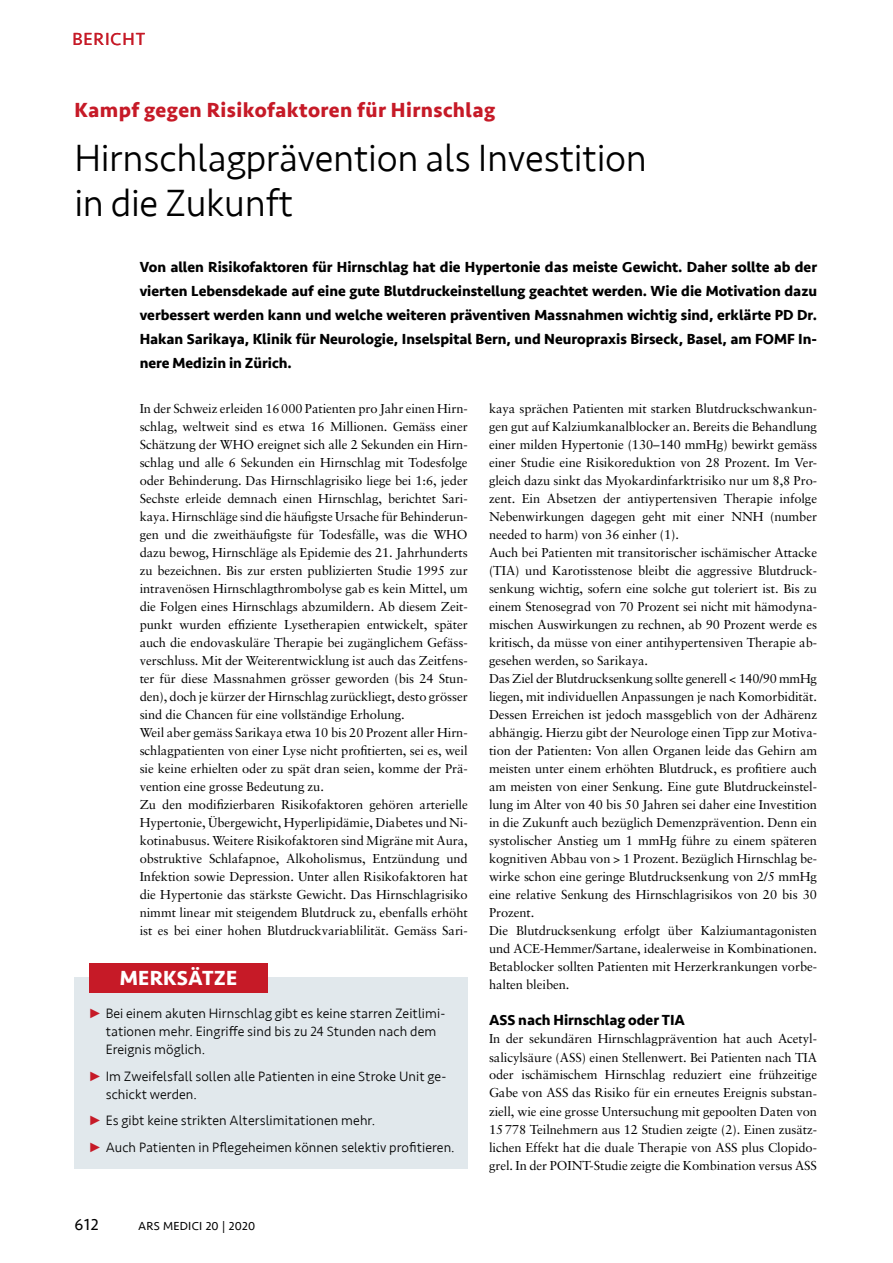
<style>
.page{position:relative;width:893px;height:1263px;background:#fff}
.page>*{position:absolute;margin:0;border:0;box-sizing:border-box;transform-origin:0 0}
.t1{font:300 39px/45px "Seravek";letter-spacing:-.01em;color:#000}
.t2{font:700 21px "Seravek";letter-spacing:.02em;color:#c61a27}
.t3{font:700 21px "Seravek";letter-spacing:.01em;color:#fff}
.t4{font:18px "Seravek";letter-spacing:.05em;color:#c61a27}
.t5{font:16.5px "Seravek";color:#000}
.t6{font:700 15px/24px "Seravek";color:#000;text-align:justify}
.t7{font:300 13.95px/18px "Seravek";letter-spacing:.005em;color:#000}
.t8{font:12.9px/18px "Sabon";letter-spacing:-.005em;color:#000}
.t9{font:12px "Seravek";letter-spacing:.02em;color:#000}
</style>
<div class="page">
<div style="left:74px;top:978px;width:394px;height:191px;background:#e1e8ec"></div>
<div style="left:89px;top:963px;width:179px;height:30px;background:#c61a27"></div>
<h3 class="t4" style="left:72px;top:25px;width:74px">BERICHT</h3>
<h2 class="t2" style="left:74px;top:93px;width:422px">Kampf gegen Risikofaktoren für Hirnschlag</h2>
<h1 class="t1" style="left:74px;top:136px;width:574px">Hirnschlagprävention als Investition in die Zukunft</h1>
<p class="t6" style="left:140px;top:254px;width:679px">Von allen Risikofaktoren für Hirnschlag hat die Hypertonie das meiste Gewicht. Daher sollte ab der vierten Lebensdekade auf eine gute Blutdruckeinstellung geachtet werden. Wie die Motivation dazu verbessert werden kann und welche weiteren präventiven Massnahmen wichtig sind, erklärte PD Dr.<br>Hakan Sarikaya, Klinik für Neurologie, Inselspital Bern, und Neuropraxis Birseck, Basel, am FOMF In&shy;nere Medizin in Zürich.</p>
<p class="t8" style="left:140px;top:400px;width:330px">In der Schweiz erleiden 16000 Patienten pro Jahr einen Hirn&shy;schlag, weltweit sind es etwa 16 Millionen. Gemäss einer Schätzung der WHO ereignet sich alle 2 Sekunden ein Hirn&shy;schlag und alle 6 Sekunden ein Hirnschlag mit Todesfolge oder Behinderung. Das Hirnschlagrisiko liege bei 1:6, jeder Sechste erleide demnach einen Hirnschlag, berichtet Sari&shy;kaya. Hirnschläge sind die häufigste Ursache für Behinderun&shy;gen und die zweithäufigste für Todesfälle, was die WHO dazu bewog, Hirnschläge als Epidemie des 21. Jahrhunderts zu bezeichnen. Bis zur ersten publizierten Studie 1995 zur intravenösen Hirnschlagthrombolyse gab es kein Mittel, um die Folgen eines Hirnschlags abzumildern. Ab diesem Zeit&shy;punkt wurden effiziente Lysetherapien entwickelt, später auch die endovaskuläre Therapie bei zugänglichem Gefäss&shy;verschluss. Mit der Weiterentwicklung ist auch das Zeitfens&shy;ter für diese Massnahmen grösser geworden (bis 24 Stun&shy;den), doch je kürzer der Hirnschlag zurückliegt, desto grösser sind die Chancen für eine vollständige Erholung.<br>Weil aber gemäss Sarikaya etwa 10 bis 20 Prozent aller Hirn&shy;schlagpatienten von einer Lyse nicht profitierten, sei es, weil sie keine erhielten oder zu spät dran seien, komme der Prä&shy;vention eine grosse Bedeutung zu.<br>Zu den modifizierbaren Risikofaktoren gehören arterielle Hypertonie, Übergewicht, Hyperlipidämie, Diabetes und Ni&shy;kotinabusus. Weitere Risikofaktoren sind Migräne mit Aura, obstruktive Schlafapnoe, Alkoholismus, Entzündung und Infektion sowie Depression. Unter allen Risikofaktoren hat die Hypertonie das stärkste Gewicht. Das Hirnschlagrisiko nimmt linear mit steigendem Blutdruck zu, ebenfalls erhöht ist es bei einer hohen Blutdruckvariablilität. Gemäss Sari-</p>
<p class="t8" style="left:489px;top:400px;width:330px">kaya sprächen Patienten mit starken Blutdruckschwankun&shy;gen gut auf Kalziumkanalblocker an. Bereits die Behandlung einer milden Hypertonie (130–140 mmHg) bewirkt gemäss einer Studie eine Risikoreduktion von 28 Prozent. Im Ver&shy;gleich dazu sinkt das Myokardinfarktrisiko nur um 8,8 Pro&shy;zent. Ein Absetzen der antiypertensiven Therapie infolge Nebenwirkungen dagegen geht mit einer NNH (number needed to harm) von 36 einher (1).<br>Auch bei Patienten mit transitorischer ischämischer Attacke (TIA) und Karotisstenose bleibt die aggressive Blutdruck&shy;senkung wichtig, sofern eine solche gut toleriert ist. Bis zu einem Stenosegrad von 70 Prozent sei nicht mit hämodyna&shy;mischen Auswirkungen zu rechnen, ab 90 Prozent werde es kritisch, da müsse von einer antihypertensiven Therapie ab&shy;gesehen werden, so Sarikaya.<br>Das Ziel der Blutdrucksenkung sollte generell &lt; 140/90 mmHg liegen, mit individuellen Anpassungen je nach Komorbidität.<br>Dessen Erreichen ist jedoch massgeblich von der Adhärenz abhängig. Hierzu gibt der Neurologe einen Tipp zur Motiva&shy;tion der Patienten: Von allen Organen leide das Gehirn am meisten unter einem erhöhten Blutdruck, es profitiere auch am meisten von einer Senkung. Eine gute Blutdruckeinstel&shy;lung im Alter von 40 bis 50 Jahren sei daher eine Investition in die Zukunft auch bezüglich Demenzprävention. Denn ein systolischer Anstieg um 1 mmHg führe zu einem späteren kognitiven Abbau von &gt; 1 Prozent. Bezüglich Hirnschlag be&shy;wirke schon eine geringe Blutdrucksenkung von 2/5 mmHg eine relative Senkung des Hirnschlagrisikos von 20 bis 30<br>Prozent.<br>Die Blutdrucksenkung erfolgt über Kalziumantagonisten und ACE-Hemmer/Sartane, idealerweise in Kombinationen.<br>Betablocker sollten Patienten mit Herzerkrankungen vorbe&shy;halten bleiben.</p>
<p class="t6" style="left:489px;top:1008px;width:198px">ASS nach Hirnschlag oder TIA</p>
<p class="t8" style="left:489px;top:1030px;width:330px;text-align:justify">In der sekundären Hirnschlagprävention hat auch Acetyl&shy;salicylsäure (ASS) einen Stellenwert. Bei Patienten nach TIA oder ischämischem Hirnschlag reduziert eine frühzeitige Gabe von ASS das Risiko für ein erneutes Ereignis substan&shy;ziell, wie eine grosse Untersuchung mit gepoolten Daten von 15778 Teilnehmern aus 12 Studien zeigte (2). Einen zusätz&shy;lichen Effekt hat die duale Therapie von ASS plus Clopido&shy;grel. In der POINT-Studie zeigte die Kombination versus ASS</p>
<h2 class="t3" style="left:120px;top:962px;width:119px">MERKSÄTZE</h2>
<p class="t7" style="left:106px;top:1005px;width:341px">Bei einem akuten Hirnschlag gibt es keine starren Zeitlimi&shy;tationen mehr. Eingriffe sind bis zu 24 Stunden nach dem<br>Ereignis möglich.</p>
<p class="t7" style="left:106px;top:1067px;width:342px">Im Zweifelsfall sollen alle Patienten in eine Stroke Unit ge&shy;schickt werden.</p>
<p class="t7" style="left:106px;top:1107px;width:351px;line-height:26.5px">Es gibt keine strikten Alterslimitationen mehr.<br>Auch Patienten in Pflegeheimen können selektiv profitieren.</p>
<p class="t5" style="left:74px;top:1212px;width:26px">612</p>
<p class="t9" style="left:138px;top:1217px;width:118px">ARS MEDICI 20 | 2020</p>
</div>
